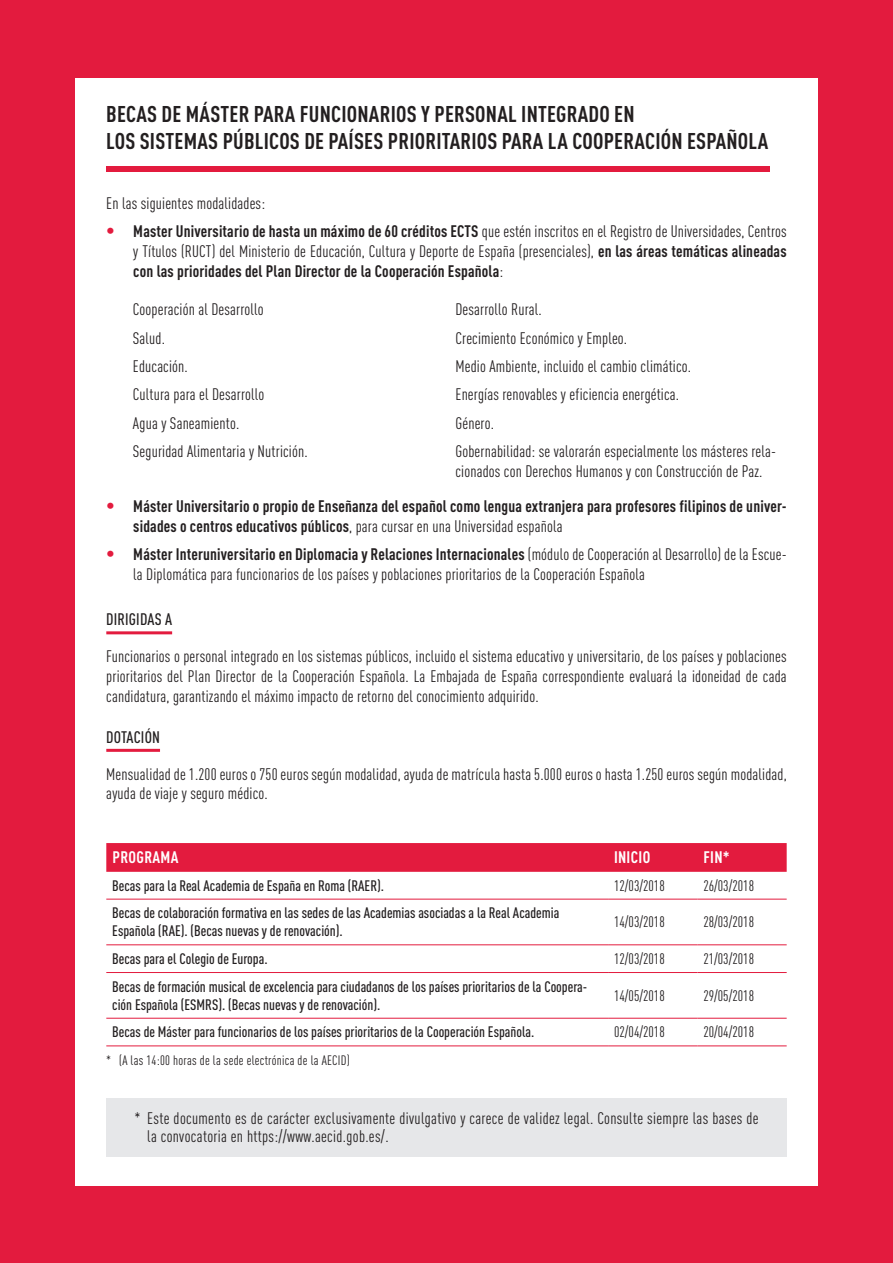
<style>
.page{position:relative;width:893px;height:1263px;background:#e31b3e}
.page>*{position:absolute;margin:0;border:0;box-sizing:border-box;transform-origin:0 0}
.t1{font:700 22.5px/27px "DIN Cond";letter-spacing:.01em;color:#231f20}
.t2{font:16.5px/19.8px "DIN Cond";letter-spacing:.01em;color:#231f20}
.t3{font:700 16.5px/19.8px "DIN Cond";letter-spacing:.01em;color:#231f20;text-align:justify}
.t4{font:500 16.5px "DIN Cond";letter-spacing:.01em;color:#231f20}
.t5{font:700 condensed 16.5px "DIN Pro";letter-spacing:.02em;color:#fff}
.t6{font:500 condensed 15px/18px "DIN Pro";color:#231f20}
.t7{font:condensed 15px "DIN Pro";color:#231f20}
.t8{font:13.5px "DIN Cond";letter-spacing:.02em;color:#231f20}
.s1{font-weight:400;font-size:18.75px;color:#e31b3e}
.s2{font-weight:400}
.s3{font-size:18.75px;color:#e31b3e}
.s4{font-weight:700}
</style>
<div class="page">
<div style="left:75px;top:78px;width:742px;height:1107px;background:#fff"></div>
<div style="left:106px;top:166px;width:664px;height:5px;background:#e31b3e"></div>
<hr style="left:106px;top:631px;width:66px;height:3px;background:#e31b3e">
<hr style="left:106px;top:749px;width:54px;height:3px;background:#e31b3e">
<div style="left:106px;top:1098px;width:681px;height:59px;background:#e6e7e9"></div>
<svg style="left:106px;top:843px;width:681px;height:29px;background:#e31d3f"></svg>
<hr style="left:106px;top:899px;width:502px;height:1px;background:#e31b3e">
<hr style="left:608px;top:899px;width:89px;height:1px;background:#e31b3e">
<hr style="left:697px;top:899px;width:90px;height:1px;background:#e31b3e">
<hr style="left:106px;top:944px;width:502px;height:1px;background:#e31b3e">
<hr style="left:608px;top:944px;width:89px;height:1px;background:#e31b3e">
<hr style="left:697px;top:944px;width:90px;height:1px;background:#e31b3e">
<hr style="left:106px;top:972px;width:502px;height:1px;background:#e31b3e">
<hr style="left:608px;top:972px;width:89px;height:1px;background:#e31b3e">
<hr style="left:697px;top:972px;width:90px;height:1px;background:#e31b3e">
<hr style="left:106px;top:1018px;width:502px;height:1px;background:#e31b3e">
<hr style="left:608px;top:1018px;width:89px;height:1px;background:#e31b3e">
<hr style="left:697px;top:1018px;width:90px;height:1px;background:#e31b3e">
<hr style="left:106px;top:1045px;width:502px;height:1px;background:#e31b3e">
<hr style="left:608px;top:1045px;width:89px;height:1px;background:#e31b3e">
<hr style="left:697px;top:1045px;width:90px;height:1px;background:#e31b3e">
<p class="t1" style="left:106px;top:100px;width:664px">BECAS DE MÁSTER PARA FUNCIONARIOS Y PERSONAL INTEGRADO EN<br>LOS SISTEMAS PÚBLICOS DE PAÍSES PRIORITARIOS PARA LA COOPERACIÓN ESPAÑOLA</p>
<p class="t2" style="left:106px;top:193px;width:160px">En las siguientes modalidades:</p>
<p class="t3" style="left:133px;top:221px;width:655px;text-indent:-27px"><span class="s1">•</span> Master Universitario de hasta un máximo de 60 créditos ECTS <span class="s2">que estén inscritos en el Registro de Universidades, Centros y Títulos (RUCT) del Ministerio de Educación, Cultura y Deporte de España (presenciales),</span> en las áreas temáticas alineadas con las prioridades del Plan Director de la Cooperación Española<span class="s2">:</span></p>
<p class="t2" style="left:133px;top:300px;width:132px">Cooperación al Desarrollo</p>
<p class="t2" style="left:133px;top:328px;width:34px">Salud.</p>
<p class="t2" style="left:133px;top:356px;width:56px">Educación.</p>
<p class="t2" style="left:133px;top:384px;width:133px">Cultura para el Desarrollo</p>
<p class="t2" style="left:133px;top:413px;width:108px">Agua y Saneamiento.</p>
<p class="t2" style="left:133px;top:441px;width:176px">Seguridad Alimentaria y Nutrición.</p>
<p class="t2" style="left:455px;top:300px;width:88px">Desarrollo Rural.</p>
<p class="t2" style="left:455px;top:328px;width:173px">Crecimiento Económico y Empleo.</p>
<p class="t2" style="left:455px;top:356px;width:237px">Medio Ambiente, incluido el cambio climático.</p>
<p class="t2" style="left:455px;top:384px;width:225px">Energías renovables y eficiencia energética.</p>
<p class="t2" style="left:455px;top:413px;width:40px">Género.</p>
<p class="t2" style="left:455px;top:441px;width:322px">Gobernabilidad: se valorarán especialmente los másteres rela&shy;cionados con Derechos Humanos y con Construcción de Paz.</p>
<p class="t3" style="left:133px;top:496px;width:655px;text-indent:-27px"><span class="s1">•</span> Máster Universitario o propio de Enseñanza del español como lengua extranjera para profesores filipinos de univer&shy;sidades o centros educativos públicos<span class="s2">, para cursar en una Universidad española</span></p>
<p class="t2" style="left:133px;top:544px;width:655px;text-indent:-27px"><span class="s3">•</span> <span class="s4">Máster Interuniversitario en Diplomacia y Relaciones Internacionales</span> (módulo de Cooperación al Desarrollo) de la Escue&shy;la Diplomática para funcionarios de los países y poblaciones prioritarios de la Cooperación Española</p>
<p class="t4" style="left:106px;top:610px;width:67px">DIRIGIDAS A</p>
<p class="t2" style="left:106px;top:646px;width:682px;text-align:justify">Funcionarios o personal integrado en los sistemas públicos, incluido el sistema educativo y universitario, de los países y poblaciones prioritarios del Plan Director de la Cooperación Española. La Embajada de España correspondiente evaluará la idoneidad de cada candidatura, garantizando el máximo impacto de retorno del conocimiento adquirido.</p>
<p class="t4" style="left:106px;top:727px;width:55px">DOTACIÓN</p>
<p class="t2" style="left:106px;top:764px;width:682px">Mensualidad de 1.200 euros o 750 euros según modalidad, ayuda de matrícula hasta 5.000 euros o hasta 1.250 euros según modalidad, ayuda de viaje y seguro médico.</p>
<p class="t5" style="left:112px;top:845px;width:68px">PROGRAMA</p>
<p class="t5" style="left:614px;top:845px;width:38px">INICIO</p>
<p class="t5" style="left:703px;top:845px;width:28px">FIN*</p>
<p class="t6" style="left:112px;top:875px;width:273px">Becas para la Real Academia de España en Roma (RAER).</p>
<p class="t7" style="left:614px;top:874px;width:52px">12/03/2018</p>
<p class="t7" style="left:703px;top:874px;width:52px">26/03/2018</p>
<p class="t6" style="left:112px;top:903px;width:449px">Becas de colaboración formativa en las sedes de las Academias asociadas a la Real Academia<br>Española (RAE). (Becas nuevas y de renovación).</p>
<p class="t7" style="left:614px;top:911px;width:52px">14/03/2018</p>
<p class="t7" style="left:703px;top:911px;width:52px">28/03/2018</p>
<p class="t6" style="left:112px;top:948px;width:157px">Becas para el Colegio de Europa.</p>
<p class="t7" style="left:614px;top:948px;width:52px">12/03/2018</p>
<p class="t7" style="left:703px;top:948px;width:52px">21/03/2018</p>
<p class="t6" style="left:112px;top:976px;width:477px">Becas de formación musical de excelencia para ciudadanos de los países prioritarios de la Coopera&shy;ción Española (ESMRS). (Becas nuevas y de renovación).</p>
<p class="t7" style="left:614px;top:984px;width:52px">14/05/2018</p>
<p class="t7" style="left:703px;top:984px;width:52px">29/05/2018</p>
<p class="t6" style="left:112px;top:1022px;width:424px">Becas de Máster para funcionarios de los países prioritarios de la Cooperación Española.</p>
<p class="t7" style="left:614px;top:1021px;width:52px">02/04/2018</p>
<p class="t7" style="left:703px;top:1021px;width:52px">20/04/2018</p>
<p class="t8" style="left:106px;top:1053px;width:245px">* (A las 14:00 horas de la sede electrónica de la AECID)</p>
<p class="t2" style="left:147px;top:1109px;width:613px;line-height:18px;text-indent:-13px">* Este documento es de carácter exclusivamente divulgativo y carece de validez legal. Consulte siempre las bases de la convocatoria en https://www.aecid.gob.es/.</p>
</div>
